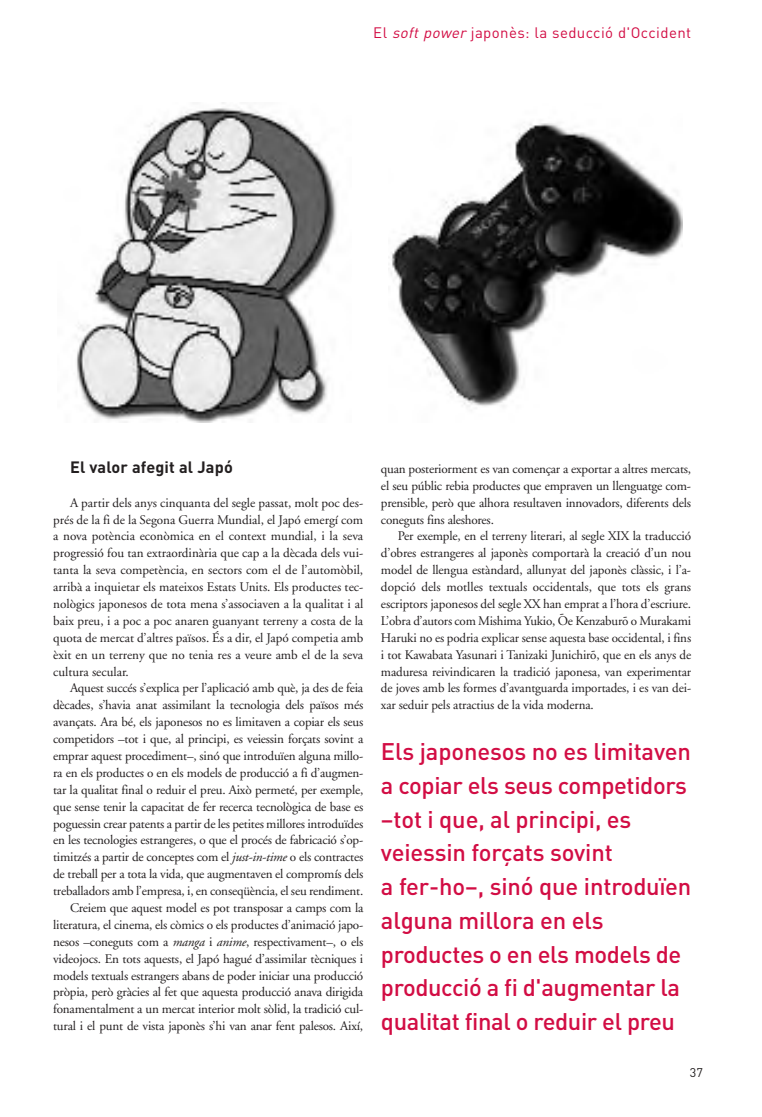
<style>
.page{position:relative;width:762px;height:1117px;background:#fff}
.page>*{position:absolute;margin:0;border:0;box-sizing:border-box;transform-origin:0 0}
.t1{font:500 23.75px/33.8px "DIN";letter-spacing:-.015em;color:#d20d44}
.t2{font:700 16.25px "DIN";letter-spacing:.01em;color:#231f20}
.t3{font:15px "DIN";letter-spacing:.025em;color:#d20d44}
.t4{font:13.12px/16.9px "Adobe Garamond";letter-spacing:-.015em;color:#231f20;text-align:justify}
.t5{font:12.5px "DIN";color:#231f20}
.s1{font-style:italic}
</style>
<div class="page">
<img style="left:76px;top:102px;width:261px;height:320px">
<img style="left:391px;top:123px;width:292px;height:284px">
<p class="t3" style="left:373px;top:24px;width:319px">El <span class="s1">soft power</span> japonès: la seducció d'Occident</p>
<p class="t2" style="left:70px;top:457px;width:164px">El valor afegit al Japó</p>
<p class="t4" style="left:53px;top:495px;width:312px;text-indent:17px">A partir dels anys cinquanta del segle passat, molt poc des&shy;prés de la fi de la Segona Guerra Mundial, el Japó emergí com a nova potència econòmica en el context mundial, i la seva progressió fou tan extraordinària que cap a la dècada dels vui&shy;tanta la seva competència, en sectors com el de l’automòbil, arribà a inquietar els mateixos Estats Units. Els productes tec&shy;nològics japonesos de tota mena s’associaven a la qualitat i al baix preu, i a poc a poc anaren guanyant terreny a costa de la quota de mercat d’altres països. És a dir, el Japó competia amb èxit en un terreny que no tenia res a veure amb el de la seva cultura secular.</p>
<p class="t4" style="left:53px;top:680px;width:312px;text-align:right">Aquest succés s’explica per l’aplicació amb què, ja des de feia dècades, s’havia anat assimilant la tecnologia dels països més avançats. Ara bé, els japonesos no es limitaven a copiar els seus competidors –tot i que, al principi, es veiessin forçats sovint a emprar aquest procediment–, sinó que introduïen alguna millo&shy;ra en els productes o en els models de producció a fi d’augmen&shy;tar la qualitat final o reduir el preu. Això permeté, per exemple, que sense tenir la capacitat de fer recerca tecnològica de base es poguessin crear patents a partir de les petites millores introduïdes en les tecnologies estrangeres, o que el procés de fabricació s’op&shy;timitzés a partir de conceptes com el <span class="s1">just-in-time</span> o els contractes de treball per a tota la vida, que augmentaven el compromís dels treballadors amb l’empresa, i, en conseqüència, el seu rendiment.<br>Creiem que aquest model es pot transposar a camps com la literatura, el cinema, els còmics o els productes d’animació japo&shy;nesos –coneguts com a <span class="s1">manga</span> i <span class="s1">anime</span>, respectivament–, o els videojocs. En tots aquests, el Japó hagué d’assimilar tècniques i models textuals estrangers abans de poder iniciar una producció pròpia, però gràcies al fet que aquesta producció anava dirigida fonamentalment a un mercat interior molt sòlid, la tradició cul&shy;tural i el punt de vista japonès s’hi van anar fent palesos. Així,</p>
<p class="t4" style="left:381px;top:461px;width:312px">quan posteriorment es van començar a exportar a altres mercats, el seu públic rebia productes que empraven un llenguatge com&shy;prensible, però que alhora resultaven innovadors, diferents dels coneguts fins aleshores.</p>
<p class="t4" style="left:381px;top:529px;width:312px;text-indent:17px">Per exemple, en el terreny literari, al segle XIX la traducció d’obres estrangeres al japonès comportarà la creació d’un nou model de llengua estàndard, allunyat del japonès clàssic, i l’a&shy;dopció dels motlles textuals occidentals, que tots els grans escriptors japonesos del segle XX han emprat a l’hora d’escriure.<br>L’obra d’autors com Mishima Yukio, Oe Kenzaburo o Murakami Haruki no es podria explicar sense aquesta base occidental, i fins i tot Kawabata Yasunari i Tanizaki Junichiro, que en els anys de maduresa reivindicaren la tradició japonesa, van experimentar de joves amb les formes d’avantguarda importades, i es van dei&shy;xar seduir pels atractius de la vida moderna.</p>
<p class="t1" style="left:381px;top:734px;width:312px">Els japonesos no es limitaven a copiar els seus competidors –tot i que, al principi, es veiessin forçats sovint<br>a fer-ho–, sinó que introduïen alguna millora en els productes o en els models de producció a fi d'augmentar la qualitat final o reduir el preu</p>
<p class="t4" style="left:560px;top:605px;width:6px">-</p>
<p class="t4" style="left:623px;top:608px;width:6px">-</p>
<p class="t4" style="left:591px;top:642px;width:6px">-</p>
<p class="t5" style="left:690px;top:1064px;width:15px">37</p>
</div>
